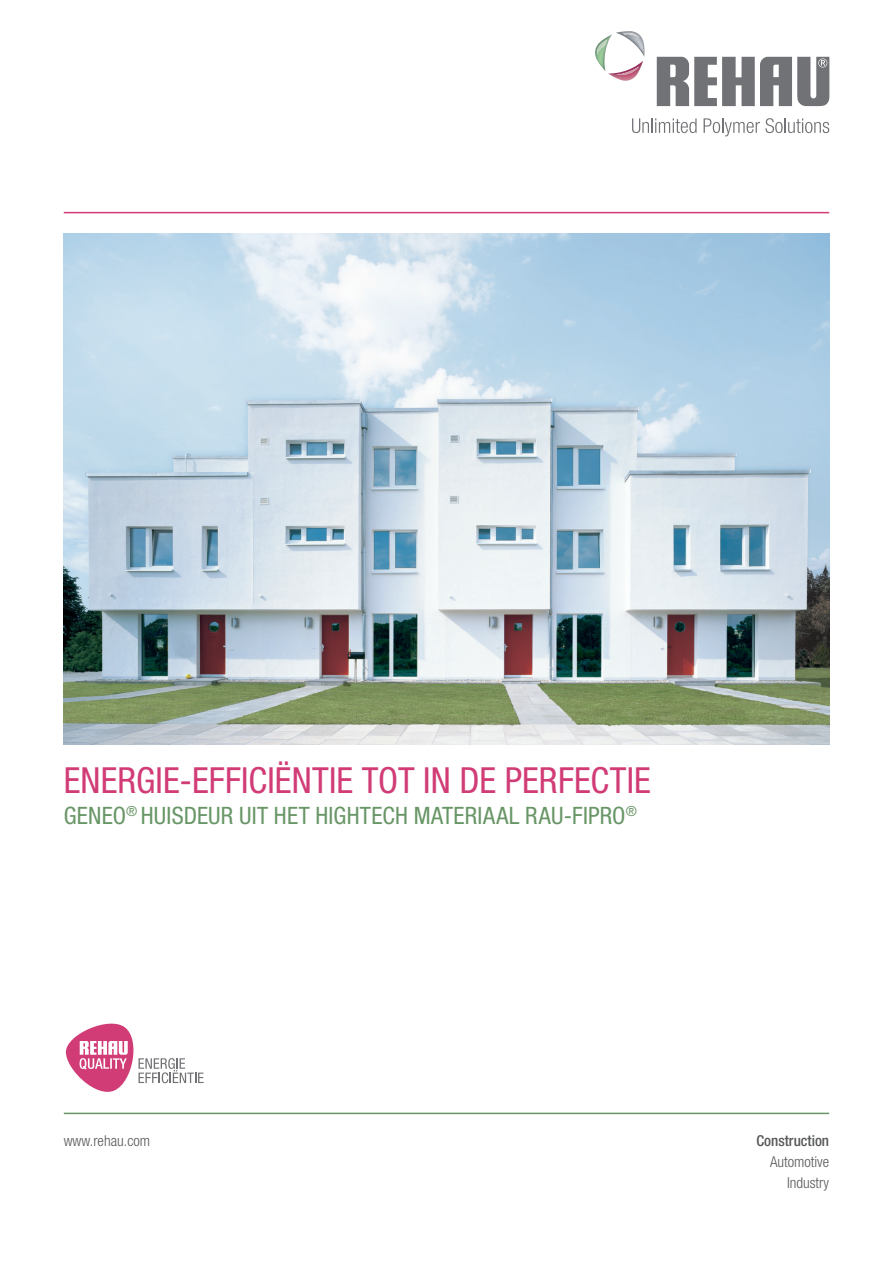
<style>
.page{position:relative;width:893px;height:1263px;background:#fff}
.page>*{position:absolute;margin:0;border:0;box-sizing:border-box;transform-origin:0 0}
.t1{font:condensed 36px "Helvetica Neue LT Std";letter-spacing:.005em;color:#d13c76}
.t2{font:condensed 24px "Helvetica Neue LT Std";letter-spacing:.01em;color:#689666}
.t3{font:300 condensed 15px/21px "Helvetica Neue LT Std";color:#57585a;text-align:right}
.t4{font:500 condensed 15px "Helvetica Neue LT Std";color:#57585a}
.t5{font:condensed 13.95px "Helvetica Neue LT Std";color:#689666}
</style>
<div class="page">
<hr style="left:64px;top:212px;width:765px;height:1px;background:#d13c76">
<hr style="left:64px;top:1113px;width:765px;height:1px;background:#689666">
<svg style="left:632px;top:118px;width:65px;height:15px"></svg>
<svg style="left:704px;top:118px;width:125px;height:18px"></svg>
<svg style="left:657px;top:57px;width:172px;height:49px"></svg>
<svg style="left:595px;top:31px;width:49px;height:50px"></svg>
<img style="left:597px;top:39px;width:10px;height:16px">
<img style="left:616px;top:66px;width:23px;height:9px">
<img style="left:623px;top:33px;width:16px;height:5px">
<img style="left:64px;top:234px;width:765px;height:510px">
<svg style="left:65px;top:1023px;width:139px;height:69px"></svg>
<h1 class="t1" style="left:64px;top:759px;width:589px">ENERGIE-EFFICIËNTIE TOT IN DE PERFECTIE</h1>
<p class="t2" style="left:64px;top:802px;width:13px">GENEO</p>
<p class="t2" style="left:126px;top:802px;width:161px"><sup>®</sup> HUISDEUR UIT HET</p>
<p class="t2" style="left:316px;top:802px;width:13px">HIGHTECH</p>
<p class="t2" style="left:414px;top:802px;width:40px">MATERI</p>
<p class="t2" style="left:483px;top:802px;width:112px">AAL RAU-FIPRO</p>
<p class="t5" style="left:626px;top:803px;width:13px">®</p>
<p class="t3" style="left:64px;top:1130px;width:88px">www.rehau.com</p>
<p class="t4" style="left:756px;top:1132px;width:74px">Construction</p>
<p class="t3" style="left:770px;top:1151px;width:61px">Automotive<br>Industry</p>
</div>
